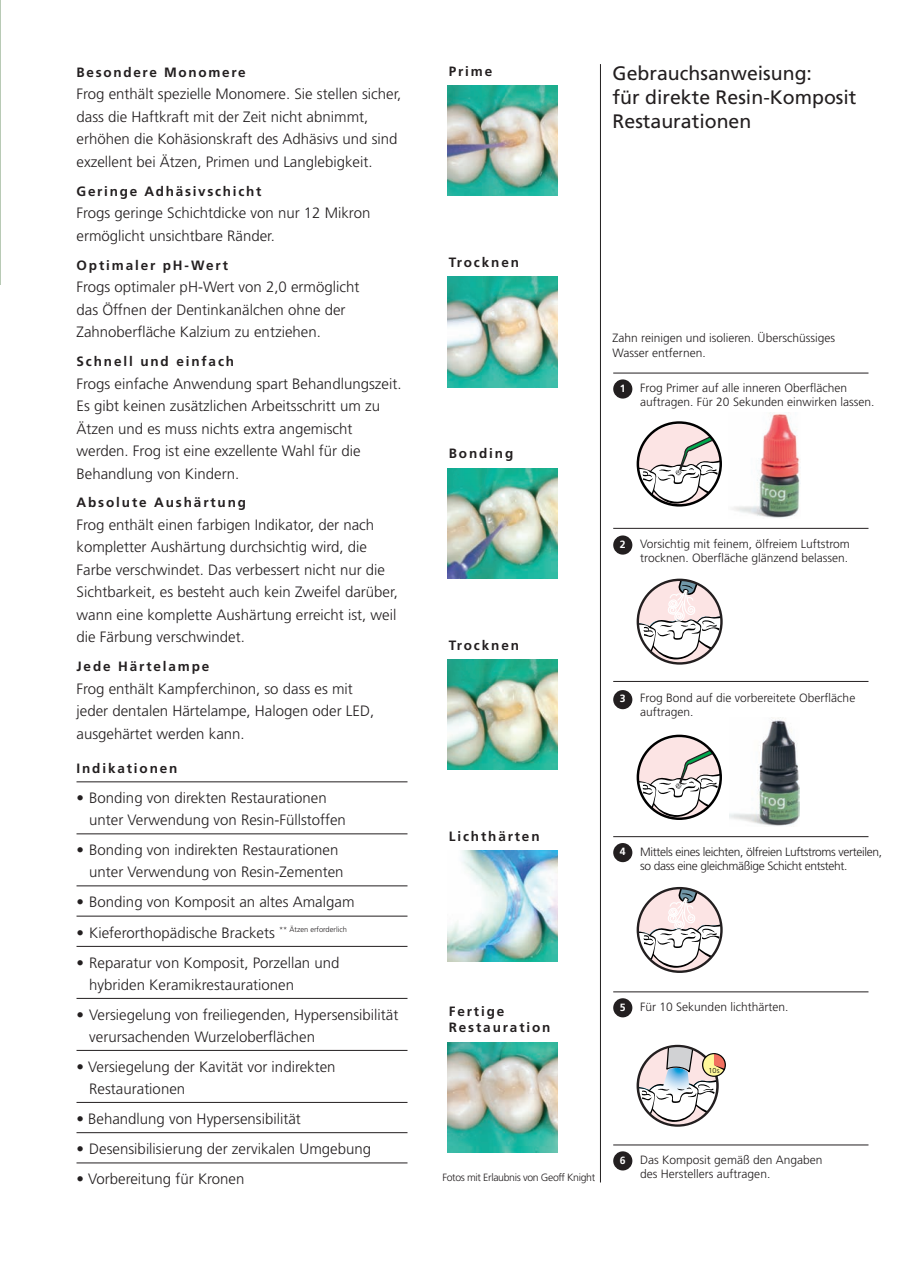
<style>
.page{position:relative;width:919px;height:1263px;background:#fff}
.page>*{position:absolute;margin:0;border:0;box-sizing:border-box;transform-origin:0 0}
.t1{font:19.5px/24px "Frutiger";color:#231f20}
.t2{font:300 15px/22.5px "Frutiger";color:#231f20}
.t3{font:700 13.5px/16.5px "Frutiger";letter-spacing:.14em;color:#231f20}
.t4{font:300 12px/14.2px "Frutiger";color:#231f20}
.t5{font:300 12px/14.2px "Frutiger";letter-spacing:-.03em;color:#231f20}
.t6{font:300 10.5px "Frutiger";letter-spacing:-.035em;color:#231f20}
.t7{font:700 10.5px "Frutiger";color:#fff}
.t8{font:300 7.2px "Frutiger";color:#000}
</style>
<div class="page">
<hr style="left:76px;top:781px;width:331px;height:1px;background:#231f20">
<hr style="left:76px;top:833px;width:331px;height:1px;background:#231f20">
<hr style="left:76px;top:885px;width:331px;height:1px;background:#231f20">
<hr style="left:76px;top:916px;width:331px;height:1px;background:#231f20">
<hr style="left:76px;top:946px;width:331px;height:1px;background:#231f20">
<hr style="left:76px;top:998px;width:331px;height:1px;background:#231f20">
<hr style="left:76px;top:1050px;width:331px;height:1px;background:#231f20">
<hr style="left:76px;top:1102px;width:331px;height:1px;background:#231f20">
<hr style="left:76px;top:1132px;width:331px;height:1px;background:#231f20">
<hr style="left:76px;top:1163px;width:331px;height:1px;background:#231f20">
<hr style="left:0;top:0;width:1px;height:285px;background:#b8cab5">
<hr style="left:600px;top:64px;width:1px;height:1118px;background:#231f20">
<div style="left:613px;top:379px;width:19px;height:20px;background:#231f20;border-radius:50%"></div>
<div style="left:613px;top:535px;width:19px;height:20px;background:#231f20;border-radius:50%"></div>
<div style="left:613px;top:690px;width:19px;height:19px;background:#231f20;border-radius:50%"></div>
<div style="left:613px;top:843px;width:19px;height:19px;background:#231f20;border-radius:50%"></div>
<div style="left:613px;top:998px;width:19px;height:19px;background:#231f20;border-radius:50%"></div>
<div style="left:613px;top:1151px;width:19px;height:19px;background:#231f20;border-radius:50%"></div>
<hr style="left:613px;top:373px;width:255px;height:1px;background:#231f20">
<hr style="left:613px;top:528px;width:255px;height:1px;background:#231f20">
<hr style="left:613px;top:681px;width:255px;height:1px;background:#231f20">
<hr style="left:613px;top:836px;width:255px;height:1px;background:#231f20">
<hr style="left:613px;top:991px;width:255px;height:1px;background:#231f20">
<hr style="left:613px;top:1145px;width:255px;height:1px;background:#231f20">
<img style="left:447px;top:85px;width:111px;height:111px">
<img style="left:447px;top:277px;width:111px;height:110px">
<img style="left:447px;top:468px;width:111px;height:111px">
<img style="left:447px;top:659px;width:111px;height:111px">
<img style="left:447px;top:851px;width:111px;height:110px">
<img style="left:447px;top:1042px;width:111px;height:111px">
<svg style="left:639px;top:424px;width:81px;height:81px"></svg>
<div style="left:636px;top:421px;width:86px;height:86px;border:2px solid #000;border-radius:50%"></div>
<svg style="left:639px;top:737px;width:81px;height:82px"></svg>
<div style="left:636px;top:735px;width:86px;height:85px;border:2px solid #000;border-radius:50%"></div>
<svg style="left:639px;top:580px;width:82px;height:84px"></svg>
<div style="left:636px;top:579px;width:86px;height:86px;border:2px solid #231f20;border-radius:50%"></div>
<svg style="left:639px;top:888px;width:82px;height:84px"></svg>
<div style="left:636px;top:887px;width:86px;height:86px;border:2px solid #231f20;border-radius:50%"></div>
<svg style="left:637px;top:1045px;width:89px;height:81px"></svg>
<img style="left:729px;top:717px;width:70px;height:109px">
<img style="left:732px;top:414px;width:68px;height:104px">
<p class="t3" style="left:76px;top:65px;width:171px">Besondere Monomere</p>
<p class="t2" style="left:76px;top:84px;width:326px">Frog enthält spezielle Monomere. Sie stellen sicher, dass die Haftkraft mit der Zeit nicht abnimmt, erhöhen die Kohäsionskraft des Adhäsivs und sind exzellent bei Ätzen, Primen und Langlebigkeit.</p>
<p class="t3" style="left:76px;top:184px;width:186px">Geringe Adhäsivschicht</p>
<p class="t2" style="left:76px;top:203px;width:295px">Frogs geringe Schichtdicke von nur 12 Mikron ermöglicht unsichtbare Ränder.</p>
<p class="t3" style="left:76px;top:258px;width:153px">Optimaler pH-Wert</p>
<p class="t2" style="left:76px;top:277px;width:284px">Frogs optimaler pH-Wert von 2,0 ermöglicht das Öffnen der Dentinkanälchen ohne der<br>Zahnoberfläche Kalzium zu entziehen.</p>
<p class="t3" style="left:76px;top:354px;width:159px">Schnell und einfach</p>
<p class="t2" style="left:76px;top:373px;width:326px">Frogs einfache Anwendung spart Behandlungszeit.<br>Es gibt keinen zusätzlichen Arbeitsschritt um zu Ätzen und es muss nichts extra angemischt werden. Frog ist eine exzellente Wahl für die Behandlung von Kindern.</p>
<p class="t3" style="left:76px;top:495px;width:171px">Absolute Aushärtung</p>
<p class="t2" style="left:76px;top:515px;width:323px">Frog enthält einen farbigen Indikator, der nach kompletter Aushärtung durchsichtig wird, die Farbe verschwindet. Das verbessert nicht nur die Sichtbarkeit, es besteht auch kein Zweifel darüber, wann eine komplette Aushärtung erreicht ist, weil die Färbung verschwindet.</p>
<p class="t3" style="left:76px;top:659px;width:134px">Jede Härtelampe</p>
<p class="t2" style="left:76px;top:678px;width:299px">Frog enthält Kampferchinon, so dass es mit jeder dentalen Härtelampe, Halogen oder LED, ausgehärtet werden kann.</p>
<p class="t3" style="left:76px;top:761px;width:102px">Indikationen</p>
<p class="t2" style="left:89px;top:788px;width:258px;line-height:21.8px;text-indent:-13px">• Bonding von direkten Restaurationen unter Verwendung von Resin-Füllstoffen</p>
<p class="t2" style="left:89px;top:840px;width:256px;line-height:21.8px;text-indent:-13px">• Bonding von indirekten Restaurationen unter Verwendung von Resin-Zementen</p>
<p class="t2" style="left:76px;top:892px;width:279px">• Bonding von Komposit an altes Amalgam</p>
<p class="t2" style="left:76px;top:922px;width:272px">• Kieferorthopädische Brackets <sup>**</sup> <sup>Ätzen</sup> <sup>erforderlich</sup></p>
<p class="t2" style="left:89px;top:953px;width:252px;line-height:21.8px;text-indent:-13px">• Reparatur von Komposit, Porzellan und hybriden Keramikrestaurationen</p>
<p class="t2" style="left:89px;top:1005px;width:310px;line-height:21.8px;text-indent:-13px">• Versiegelung von freiliegenden, Hypersensibilität verursachenden Wurzeloberflächen</p>
<p class="t2" style="left:89px;top:1057px;width:248px;line-height:21.8px;text-indent:-13px">• Versiegelung der Kavität vor indirekten<br>Restaurationen</p>
<p class="t2" style="left:76px;top:1109px;width:226px">• Behandlung von Hypersensibilität</p>
<p class="t2" style="left:76px;top:1139px;width:296px">• Desensibilisierung der zervikalen Umgebung</p>
<p class="t2" style="left:76px;top:1169px;width:169px">• Vorbereitung für Kronen</p>
<p class="t3" style="left:449px;top:64px;width:45px">Prime</p>
<p class="t3" style="left:449px;top:255px;width:72px">Trocknen</p>
<p class="t3" style="left:449px;top:446px;width:66px">Bonding</p>
<p class="t3" style="left:449px;top:638px;width:72px">Trocknen</p>
<p class="t3" style="left:449px;top:829px;width:92px">Lichthärten</p>
<h1 class="t1" style="left:612px;top:63px;width:245px">Gebrauchsanweisung:<br>für direkte Resin-Komposit<br>Restaurationen</h1>
<p class="t4" style="left:612px;top:332px;width:224px">Zahn reinigen und isolieren. Überschüssiges<br>Wasser entfernen.</p>
<p class="t7" style="left:619px;top:384px;width:7px">1</p>
<p class="t4" style="left:640px;top:382px;width:236px">Frog Primer auf alle inneren Oberflächen auftragen. Für 20 Sekunden einwirken lassen.</p>
<p class="t7" style="left:619px;top:540px;width:7px">2</p>
<p class="t4" style="left:640px;top:538px;width:211px">Vorsichtig mit feinem, ölfreiem Luftstrom trocknen. Oberfläche glänzend belassen.</p>
<p class="t7" style="left:619px;top:695px;width:7px">3</p>
<p class="t4" style="left:640px;top:691px;width:216px">Frog Bond auf die vorbereitete Oberfläche auftragen.</p>
<p class="t7" style="left:619px;top:847px;width:7px">4</p>
<p class="t5" style="left:640px;top:845px;width:243px">Mittels eines leichten, ölfreien Luftstroms verteilen, so dass eine gleichmäßige Schicht entsteht.</p>
<p class="t3" style="left:449px;top:1003px;width:103px">Fertige<br>Restauration</p>
<p class="t7" style="left:619px;top:1003px;width:7px">5</p>
<p class="t4" style="left:640px;top:1000px;width:150px">Für 10 Sekunden lichthärten.</p>
<p class="t8" style="left:708px;top:1067px;width:12px">10s</p>
<p class="t6" style="left:442px;top:1173px;width:154px">Fotos mit Erlaubnis von Geoff Knight</p>
<p class="t7" style="left:619px;top:1156px;width:7px">6</p>
<p class="t4" style="left:640px;top:1153px;width:184px">Das Komposit gemäß den Angaben des Herstellers auftragen.</p>
</div>
